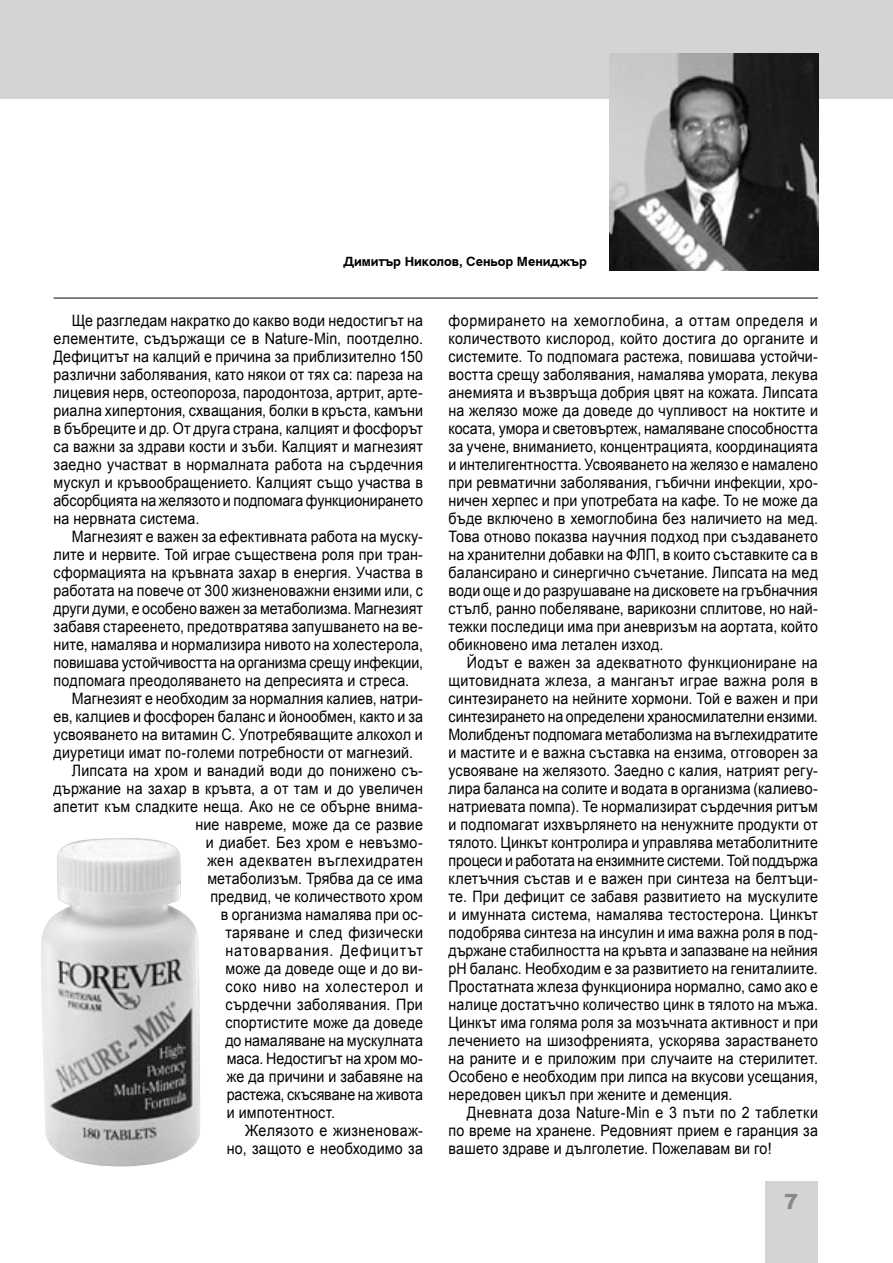
<style>
.page{position:relative;width:893px;height:1263px;background:#fff}
.page>*{position:absolute;margin:0;border:0;box-sizing:border-box;transform-origin:0 0}
.t1{font:900 21px "Arial";color:#898989}
.t2{font:15.75px/18px "Arial";letter-spacing:.01em;color:#000;text-align:justify;scale:.9 1}
.t3{font:15.75px "Arial";letter-spacing:.03em;color:#000;scale:.9 1}
.t4{font:15.75px "Arial";letter-spacing:.035em;color:#000;scale:.9 1}
.t5{font:15.75px "Arial";letter-spacing:-.01em;color:#000;scale:.9 1}
.t6{font:15.75px "Arial";letter-spacing:.07em;color:#000;scale:.9 1}
.t7{font:15.75px "Arial";letter-spacing:.05em;color:#000;scale:.9 1}
.t8{font:700 12.75px "Swiss 721 BT";color:#000}
</style>
<div class="page">
<div style="left:0;top:0;width:893px;height:99px;background:#d4d4d4"></div>
<div style="left:766px;top:1181px;width:52px;height:82px;background:#d4d4d4"></div>
<hr style="left:54px;top:298px;width:764px;height:1px;background:#000">
<img style="left:609px;top:54px;width:209px;height:216px">
<img style="left:41px;top:838px;width:159px;height:329px">
<p class="t8" style="left:343px;top:253px;width:245px">Димитър Николов, Сеньор Мениджър</p>
<p class="t2" style="left:54px;top:311px;width:412px;text-indent:18px">Ще разгледам накратко до какво води недостигът на елементите, съдържащи се в Nature-Min, поотделно.<br>Дефицитът на калций е причина за приблизително 150 различни заболявания, като някои от тях са: пареза на лицевия нерв, остеопороза, пародонтоза, артрит, арте&shy;риална хипертония, схващания, болки в кръста, камъни в бъбреците и др. От друга страна, калцият и фосфорът са важни за здрави кости и зъби. Калцият и магнезият заедно участват в нормалната работа на сърдечния мускул и кръвообращението. Калцият също участва в абсорбцията на желязото и подпомага функционирането на нервната система.</p>
<p class="t2" style="left:72px;top:527px;width:392px">Магнезият е важен за ефективната работа на муску-</p>
<p class="t2" style="left:54px;top:545px;width:412px">лите и нервите. Той играе съществена роля при тран-</p>
<p class="t2" style="left:54px;top:563px;width:412px">сформацията на кръвната захар в енергия. Участва в</p>
<p class="t2" style="left:54px;top:581px;width:412px">работата на повече от 300 жизненоважни ензими или, с</p>
<p class="t2" style="left:54px;top:599px;width:412px">други думи, е особено важен за метаболизма. Магнезият</p>
<p class="t2" style="left:54px;top:617px;width:412px">забавя стареенето, предотвратява запушването на ве-</p>
<p class="t2" style="left:54px;top:635px;width:412px">ните, намалява и нормализира нивото на холестерола,</p>
<p class="t2" style="left:54px;top:653px;width:412px">повишава устойчивостта на организма срещу инфекции,</p>
<p class="t2" style="left:54px;top:671px;width:397px">подпомага преодоляването на депресията и стреса.</p>
<p class="t2" style="left:72px;top:689px;width:392px">Магнезият е необходим за нормалния калиев, натри-</p>
<p class="t2" style="left:54px;top:707px;width:412px">ев, калциев и фосфорен баланс и йонообмен, както и за</p>
<p class="t2" style="left:54px;top:725px;width:412px">усвояването на витамин С. Употребяващите алкохол и</p>
<p class="t2" style="left:54px;top:743px;width:401px">диуретици имат по-големи потребности от магнезий.</p>
<p class="t2" style="left:72px;top:761px;width:392px">Липсата на хром и ванадий води до понижено съ-</p>
<p class="t2" style="left:54px;top:779px;width:412px">държание на захар в кръвта, а от там и до увеличен</p>
<p class="t2" style="left:54px;top:797px;width:412px">апетит към сладките неща. Ако не се обърне внима-</p>
<p class="t2" style="left:195px;top:815px;width:254px">ние навреме, може да се развие</p>
<p class="t2" style="left:206px;top:833px;width:243px">и диабет. Без хром е невъзмо-</p>
<p class="t4" style="left:207px;top:850px;width:241px">жен адекватен въглехидратен</p>
<p class="t2" style="left:207px;top:869px;width:241px">метаболизъм. Трябва да се има</p>
<p class="t2" style="left:210px;top:887px;width:238px">предвид, че количеството хром</p>
<p class="t2" style="left:221px;top:905px;width:226px">в организма намалява при ос-</p>
<p class="t3" style="left:225px;top:922px;width:221px">таряване и след физически</p>
<p class="t6" style="left:225px;top:940px;width:221px">натоварвания. Дефицитът</p>
<p class="t2" style="left:225px;top:959px;width:221px">може да доведе още и до ви-</p>
<p class="t7" style="left:225px;top:976px;width:221px">соко ниво на холестерол и</p>
<p class="t2" style="left:225px;top:995px;width:221px">сърдечни заболявания. При</p>
<p class="t2" style="left:225px;top:1013px;width:221px">спортистите може да доведе</p>
<p class="t2" style="left:225px;top:1031px;width:221px">до намаляване на мускулната</p>
<p class="t2" style="left:227px;top:1049px;width:219px">маса. Недостигът на хром мо-</p>
<p class="t2" style="left:227px;top:1067px;width:219px">же да причини и забавяне на</p>
<p class="t5" style="left:227px;top:1084px;width:219px">растежа, скъсяване на живота</p>
<p class="t2" style="left:227px;top:1103px;width:122px">и импотентност.</p>
<p class="t3" style="left:245px;top:1120px;width:199px">Желязото е жизненоваж-</p>
<p class="t2" style="left:227px;top:1139px;width:219px">но, защото е необходимо за</p>
<p class="t2" style="left:449px;top:311px;width:412px">формирането на хемоглобина, а оттам определя и количеството кислород, който достига до органите и системите. То подпомага растежа, повишава устойчи&shy;востта срещу заболявания, намалява умората, лекува анемията и възвръща добрия цвят на кожата. Липсата на желязо може да доведе до чупливост на ноктите и косата, умора и световъртеж, намаляване способността за учене, вниманието, концентрацията, координацията и интелигентността. Усвояването на желязо е намалено при ревматични заболявания, гъбични инфекции, хро&shy;ничен херпес и при употребата на кафе. То не може да бъде включено в хемоглобина без наличието на мед.<br>Това отново показва научния подход при създаването на хранителни добавки на ФЛП, в които съставките са в балансирано и синергично съчетание. Липсата на мед води още и до разрушаване на дисковете на гръбначния стълб, ранно побеляване, варикозни сплитове, но най&shy;тежки последици има при аневризъм на аортата, който обикновено има летален изход.</p>
<p class="t2" style="left:449px;top:653px;width:412px;text-indent:18px">Йодът е важен за адекватното функциониране на щитовидната жлеза, а манганът играе важна роля в синтезирането на нейните хормони. Той е важен и при синтезирането на определени храносмилателни ензими.<br>Молибденът подпомага метаболизма на въглехидратите и мастите и е важна съставка на ензима, отговорен за усвояване на желязото. Заедно с калия, натрият регу&shy;лира баланса на солите и водата в организма (калиево&shy;натриевата помпа). Те нормализират сърдечния ритъм и подпомагат изхвърлянето на ненужните продукти от тялото. Цинкът контролира и управлява метаболитните процеси и работата на ензимните системи. Той поддържа клетъчния състав и е важен при синтеза на белтъци&shy;те. При дефицит се забавя развитието на мускулите и имунната система, намалява тестостерона. Цинкът подобрява синтеза на инсулин и има важна роля в под&shy;държане стабилността на кръвта и запазване на нейния рН баланс. Необходим е за развитието на гениталиите.<br>Простатната жлеза функционира нормално, само ако е налице достатъчно количество цинк в тялото на мъжа.<br>Цинкът има голяма роля за мозъчната активност и при лечението на шизофренията, ускорява зарастването на раните и е приложим при случаите на стерилитет.<br>Особено е необходим при липса на вкусови усещания, нередовен цикъл при жените и деменция.</p>
<p class="t2" style="left:449px;top:1103px;width:412px;text-indent:18px">Дневната доза Nature-Min е 3 пъти по 2 таблетки по време на хранене. Редовният прием е гаранция за вашето здраве и дълголетие. Пожелавам ви го!</p>
<h1 class="t1" style="left:784px;top:1186px;width:16px">7</h1>
</div>
